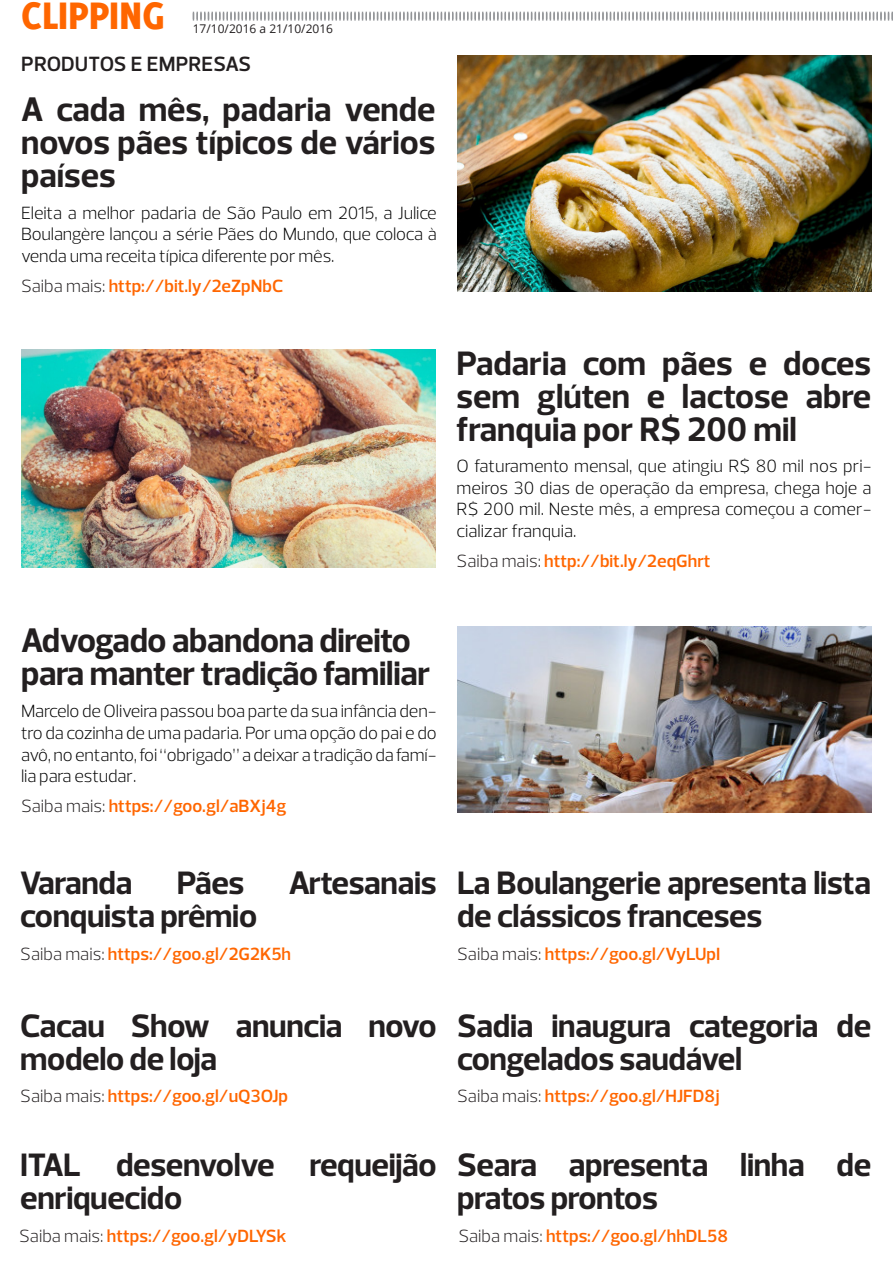
<style>
.page{position:relative;width:893px;height:1263px;background:#fff}
.page>*{position:absolute;margin:0;border:0;box-sizing:border-box;transform-origin:0 0}
.t1{font:800 42px "Delicious";color:#f60}
.t2{font:700 34.5px/33px "Prelo";color:#231f20;text-align:justify}
.t3{font:700 33px/33px "Prelo";letter-spacing:-.01em;color:#231f20}
.t4{font:600 21px "Prelo";letter-spacing:.005em;color:#231f20}
.t5{font:300 18px/21.6px "Prelo";letter-spacing:-.01em;color:#000;text-align:justify}
.t6{font:600 18px "Prelo";color:#f60}
.t7{font:12px "Open Sans";color:#231f20}
.s1{font-weight:300;color:#231f20}
</style>
<div class="page">
<svg style="left:193px;top:12px;width:700px;height:9px"></svg>
<img style="left:457px;top:55px;width:415px;height:237px">
<img style="left:21px;top:349px;width:414px;height:218px">
<img style="left:457px;top:626px;width:415px;height:186px">
<h1 class="t1" style="left:21px;top:-9px;width:145px">CLIPPING</h1>
<p class="t7" style="left:193px;top:20px;width:142px">17/10/2016 a 21/10/2016</p>
<p class="t4" style="left:21px;top:51px;width:231px">PRODUTOS E EMPRESAS</p>
<p class="t2" style="left:21px;top:93px;width:416px">A cada mês, padaria vende novos pães típicos de vários países</p>
<p class="t5" style="left:21px;top:202px;width:417px">Eleita a melhor padaria de São Paulo em 2015, a Julice Boulangère lançou a série Pães do Mundo, que coloca à venda uma receita típica diferente por mês.</p>
<p class="t6" style="left:21px;top:275px;width:264px"><span class="s1">Saiba mais:</span> http://bit.ly/2eZpNbC</p>
<p class="t2" style="left:457px;top:347px;width:416px">Padaria com pães e doces sem glúten e lactose abre franquia por R$ 200 mil</p>
<p class="t5" style="left:457px;top:455px;width:417px">O faturamento mensal, que atingiu R$ 80 mil nos pri&shy;meiros 30 dias de operação da empresa, chega hoje a R$ 200 mil. Neste mês, a empresa começou a comer&shy;cializar franquia.</p>
<p class="t6" style="left:457px;top:550px;width:256px"><span class="s1">Saiba mais:</span> http://bit.ly/2eqGhrt</p>
<p class="t2" style="left:21px;top:624px;width:411px">Advogado abandona direito para manter tradição familiar</p>
<p class="t5" style="left:21px;top:700px;width:417px">Marcelo de Oliveira passou boa parte da sua infância den&shy;tro da cozinha de uma padaria. Por uma opção do pai e do avô, no entanto, foi “obrigado” a deixar a tradição da famí&shy;lia para estudar.</p>
<p class="t6" style="left:21px;top:795px;width:267px"><span class="s1">Saiba mais:</span> https://goo.gl/aBXj4g</p>
<p class="t3" style="left:20px;top:867px;width:114px">Varanda</p>
<p class="t3" style="left:177px;top:867px;width:69px">Pães</p>
<p class="t3" style="left:289px;top:867px;width:149px">Artesanais</p>
<p class="t3" style="left:20px;top:900px;width:238px">conquista prêmio</p>
<p class="t6" style="left:20px;top:943px;width:272px"><span class="s1">Saiba mais:</span> https://goo.gl/2G2K5h</p>
<p class="t3" style="left:20px;top:1009px;width:418px">Cacau Show anuncia novo modelo de loja</p>
<p class="t6" style="left:20px;top:1085px;width:269px"><span class="s1">Saiba mais:</span> https://goo.gl/uQ3OJp</p>
<p class="t3" style="left:20px;top:1149px;width:418px">ITAL desenvolve requeijão enriquecido</p>
<p class="t6" style="left:19px;top:1224px;width:269px"><span class="s1">Saiba mais:</span> https://goo.gl/yDLYSk</p>
<p class="t3" style="left:457px;top:867px;width:416px">La Boulangerie apresenta lista de clássicos franceses</p>
<p class="t6" style="left:457px;top:943px;width:265px"><span class="s1">Saiba mais:</span> https://goo.gl/VyLUpI</p>
<p class="t3" style="left:457px;top:1009px;width:416px">Sadia inaugura categoria de congelados saudável</p>
<p class="t6" style="left:457px;top:1085px;width:264px"><span class="s1">Saiba mais:</span> https://goo.gl/HJFD8j</p>
<p class="t3" style="left:457px;top:1149px;width:416px">Seara apresenta linha de pratos prontos</p>
<p class="t6" style="left:458px;top:1224px;width:271px"><span class="s1">Saiba mais:</span> https://goo.gl/hhDL58</p>
</div>
